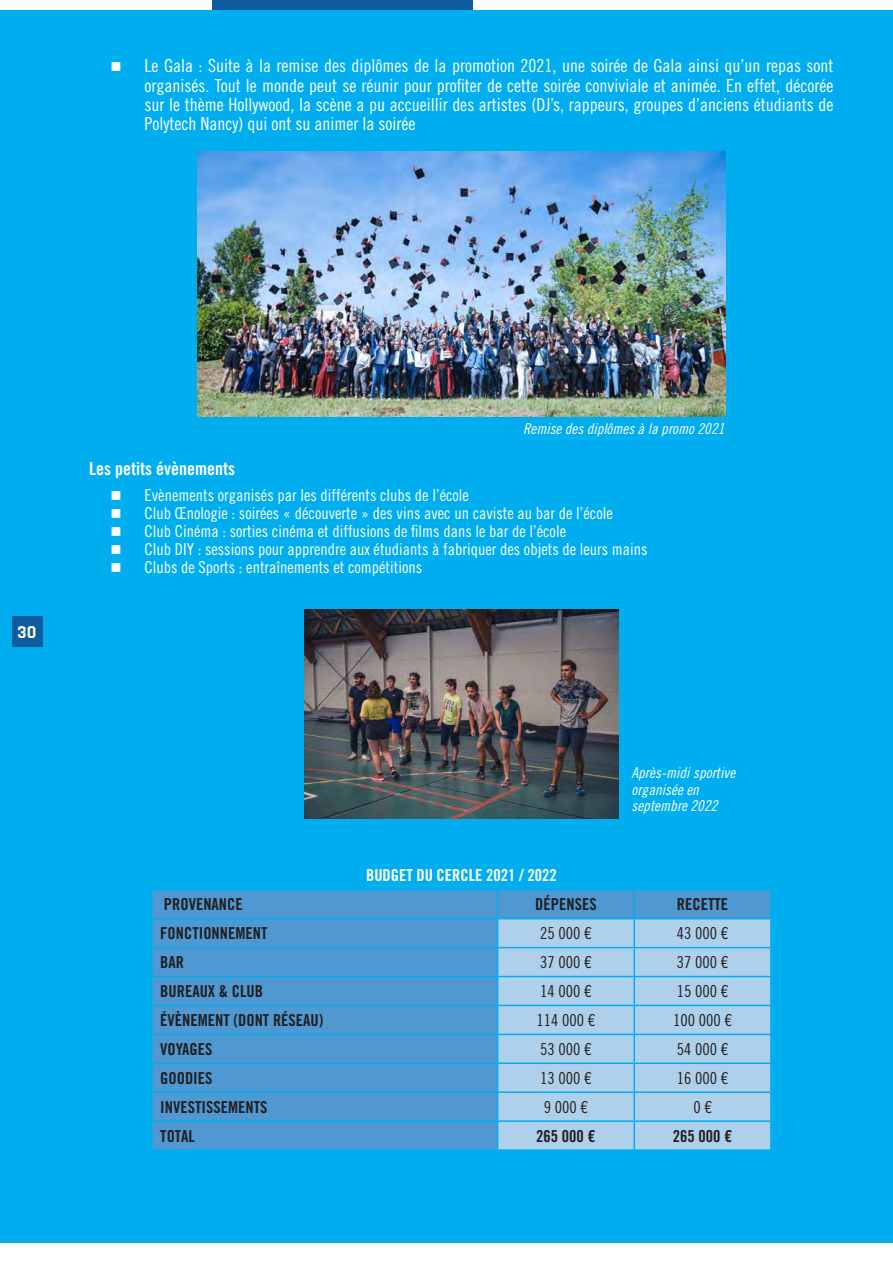
<style>
.page{position:relative;width:893px;height:1263px;background:#00aeef}
.page>*{position:absolute;margin:0;border:0;box-sizing:border-box;transform-origin:0 0}
.t1{font:18px/19.4px "Trade Gothic LT Std Cn 18";color:#fff;text-align:justify}
.t2{font:18px "Trade Gothic LT Std Bd Cn 20";color:#fff}
.t3{font:700 18px "Rajdhani";color:#fff}
.t4{font:16.5px "Trade Gothic LT Std Cn 18";color:#fff}
.t5{font:16.5px "Trade Gothic LT Std Bd Cn 20";color:#231f20}
.t6{font:16.5px "Trade Gothic LT Std Cn 18";color:#231f20}
.t7{font:16.5px "Trade Gothic LT Std Bd Cn 20";color:#fff}
.t8{font:15px/16.2px "Trade Gothic LT Std Cn 18 Obl";letter-spacing:.005em;color:#fff}
</style>
<div class="page">
<div style="left:0;top:1243px;width:893px;height:20px;background:#fff"></div>
<div style="left:12px;top:616px;width:30px;height:31px;background:#0f5c9e"></div>
<div style="left:0;top:0;width:893px;height:9px;background:#fff"></div>
<div style="left:213px;top:0;width:260px;height:9px;background:#0f5c9e"></div>
<img style="left:197px;top:151px;width:528px;height:266px">
<img style="left:304px;top:609px;width:314px;height:209px">
<div style="left:153px;top:890px;width:617px;height:259px;background:#4f98d2"></div>
<div style="left:498px;top:919px;width:272px;height:230px;background:#afd0ea"></div>
<hr style="left:633px;top:890px;width:2px;height:28px;background:#00aeef">
<hr style="left:151px;top:918px;width:347px;height:1px;background:#00aeef">
<hr style="left:498px;top:918px;width:136px;height:1px;background:#00aeef">
<hr style="left:634px;top:918px;width:138px;height:1px;background:#00aeef">
<hr style="left:633px;top:919px;width:2px;height:28px;background:#00aeef">
<hr style="left:151px;top:947px;width:347px;height:1px;background:#00aeef">
<hr style="left:498px;top:947px;width:136px;height:1px;background:#00aeef">
<hr style="left:634px;top:947px;width:138px;height:1px;background:#00aeef">
<hr style="left:633px;top:948px;width:2px;height:28px;background:#00aeef">
<hr style="left:151px;top:976px;width:347px;height:1px;background:#00aeef">
<hr style="left:498px;top:976px;width:136px;height:1px;background:#00aeef">
<hr style="left:634px;top:976px;width:138px;height:1px;background:#00aeef">
<hr style="left:633px;top:977px;width:2px;height:28px;background:#00aeef">
<hr style="left:151px;top:1005px;width:347px;height:1px;background:#00aeef">
<hr style="left:498px;top:1005px;width:136px;height:1px;background:#00aeef">
<hr style="left:634px;top:1005px;width:138px;height:1px;background:#00aeef">
<hr style="left:633px;top:1006px;width:2px;height:28px;background:#00aeef">
<hr style="left:151px;top:1034px;width:347px;height:1px;background:#00aeef">
<hr style="left:498px;top:1034px;width:136px;height:1px;background:#00aeef">
<hr style="left:634px;top:1034px;width:138px;height:1px;background:#00aeef">
<hr style="left:633px;top:1035px;width:2px;height:27px;background:#00aeef">
<hr style="left:151px;top:1062px;width:347px;height:2px;background:#00aeef">
<hr style="left:498px;top:1062px;width:136px;height:2px;background:#00aeef">
<hr style="left:634px;top:1062px;width:138px;height:2px;background:#00aeef">
<hr style="left:633px;top:1064px;width:2px;height:27px;background:#00aeef">
<hr style="left:151px;top:1091px;width:347px;height:2px;background:#00aeef">
<hr style="left:498px;top:1091px;width:136px;height:2px;background:#00aeef">
<hr style="left:634px;top:1091px;width:138px;height:2px;background:#00aeef">
<hr style="left:633px;top:1093px;width:2px;height:27px;background:#00aeef">
<hr style="left:151px;top:1120px;width:347px;height:2px;background:#00aeef">
<hr style="left:498px;top:1120px;width:136px;height:2px;background:#00aeef">
<svg style="left:497px;top:890px;width:1px;height:259px"></svg>
<hr style="left:634px;top:1120px;width:138px;height:2px;background:#00aeef">
<hr style="left:633px;top:1122px;width:2px;height:27px;background:#00aeef">
<p class="t1" style="left:145px;top:56px;width:690px">Le Gala : Suite à la remise des diplômes de la promotion 2021, une soirée de Gala ainsi qu’un repas sont organisés. Tout le monde peut se réunir pour profiter de cette soirée conviviale et animée. En effet, décorée sur le thème Hollywood, la scène a pu accueillir des artistes (DJ’s, rappeurs, groupes d’anciens étudiants de Polytech Nancy) qui ont su animer la soirée</p>
<p class="t3" style="left:18px;top:621px;width:20px">30</p>
<p class="t8" style="left:523px;top:420px;width:203px">Remise des diplômes à la promo 2021</p>
<p class="t2" style="left:89px;top:458px;width:147px">Les petits évènements</p>
<p class="t4" style="left:145px;top:486px;width:326px">Evènements organisés par les différents clubs de l’école</p>
<p class="t4" style="left:145px;top:503px;width:470px">Club Œnologie : soirées « découverte » des vins avec un caviste au bar de l’école</p>
<p class="t4" style="left:145px;top:521px;width:423px">Club Cinéma : sorties cinéma et diffusions de films dans le bar de l’école</p>
<p class="t4" style="left:145px;top:539px;width:505px">Club DIY : sessions pour apprendre aux étudiants à fabriquer des objets de leurs mains</p>
<p class="t4" style="left:145px;top:557px;width:279px">Clubs de Sports : entraînements et compétitions</p>
<p class="t7" style="left:366px;top:865px;width:192px">BUDGET DU CERCLE 2021 / 2022</p>
<p class="t8" style="left:631px;top:765px;width:105px">Après-midi sportive organisée en septembre 2022</p>
<p class="t5" style="left:164px;top:894px;width:80px">PROVENANCE</p>
<p class="t5" style="left:535px;top:894px;width:63px">DÉPENSES</p>
<p class="t5" style="left:677px;top:894px;width:53px">RECETTE</p>
<p class="t5" style="left:160px;top:923px;width:109px">FONCTIONNEMENT</p>
<p class="t6" style="left:540px;top:923px;width:53px">25 000 €</p>
<p class="t6" style="left:677px;top:923px;width:53px">43 000 €</p>
<p class="t5" style="left:160px;top:952px;width:25px">BAR</p>
<p class="t6" style="left:540px;top:952px;width:53px">37 000 €</p>
<p class="t6" style="left:677px;top:952px;width:53px">37 000 €</p>
<p class="t5" style="left:160px;top:981px;width:104px">BUREAUX &amp; CLUB</p>
<p class="t6" style="left:540px;top:981px;width:53px">14 000 €</p>
<p class="t6" style="left:677px;top:981px;width:53px">15 000 €</p>
<p class="t5" style="left:160px;top:1010px;width:165px">ÉVÈNEMENT (DONT RÉSEAU)</p>
<p class="t6" style="left:537px;top:1010px;width:60px">114 000 €</p>
<p class="t6" style="left:673px;top:1010px;width:60px">100 000 €</p>
<p class="t5" style="left:160px;top:1039px;width:54px">VOYAGES</p>
<p class="t6" style="left:540px;top:1039px;width:53px">53 000 €</p>
<p class="t6" style="left:677px;top:1039px;width:53px">54 000 €</p>
<p class="t5" style="left:160px;top:1068px;width:54px">GOODIES</p>
<p class="t6" style="left:540px;top:1068px;width:53px">13 000 €</p>
<p class="t6" style="left:677px;top:1068px;width:53px">16 000 €</p>
<p class="t5" style="left:160px;top:1097px;width:109px">INVESTISSEMENTS</p>
<p class="t6" style="left:544px;top:1097px;width:45px">9 000 €</p>
<p class="t6" style="left:693px;top:1097px;width:20px">0 €</p>
<p class="t5" style="left:160px;top:1126px;width:36px">TOTAL</p>
<p class="t5" style="left:536px;top:1126px;width:61px">265 000 €</p>
<p class="t5" style="left:673px;top:1126px;width:61px">265 000 €</p>
</div>
